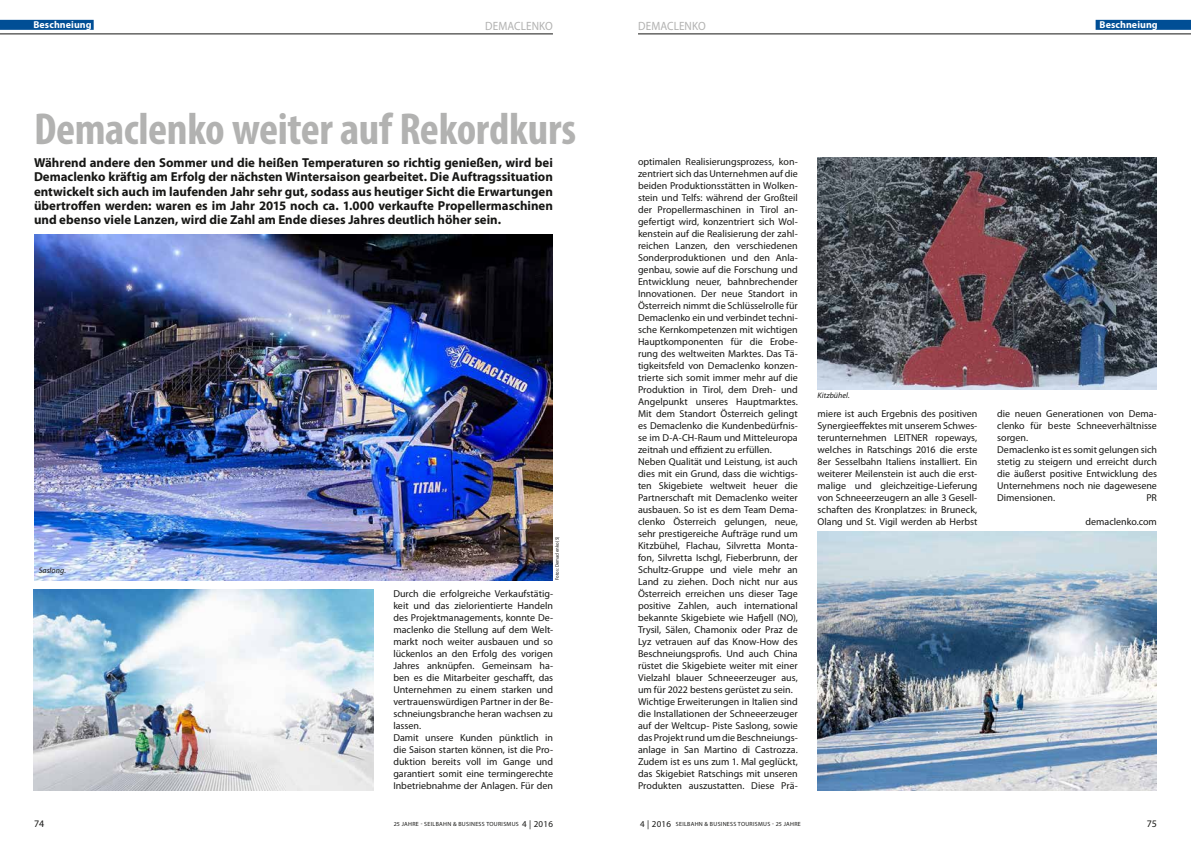
<style>
.page{position:relative;width:1191px;height:842px;background:#fff}
.page>*{position:absolute;margin:0;border:0;box-sizing:border-box;transform-origin:0 0}
.t1{font:700 condensed 45px "Myriad Pro";letter-spacing:-.01em;color:#b2b2b1}
.t2{font:700 13px/14.3px "Myriad Pro";color:#171715;text-align:justify}
.t3{font:12px "Myriad Pro";letter-spacing:.01em;color:#b2b2b1;scale:.93 1}
.t4{font:10px/12px "Myriad Pro";color:#171715}
.t5{font:700 10px "Myriad Pro";letter-spacing:.005em;color:#fff}
.t6{font:italic 8px "Myriad Pro";letter-spacing:.005em;color:#171715}
.t7{font:6px "Myriad Pro";letter-spacing:.05em;color:#171715}
.t8{font:5px "Myriad Pro";letter-spacing:.015em;color:#171715;scale:.92 1}
.s1{font-size:9px}
</style>
<div class="page">
<hr style="left:0;top:34px;width:553px;height:1px;background:#171715">
<hr style="left:638px;top:34px;width:553px;height:1px;background:#171715">
<div style="left:0;top:20px;width:94px;height:10px;background:#004e95"></div>
<div style="left:1095px;top:20px;width:96px;height:10px;background:#004e95"></div>
<img style="left:817px;top:531px;width:340px;height:260px">
<img style="left:817px;top:157px;width:340px;height:232px">
<img style="left:34px;top:234px;width:519px;height:346px">
<img style="left:33px;top:590px;width:340px;height:201px">
<p class="t5" style="left:33px;top:19px;width:60px">Beschneiung</p>
<p class="t3" style="left:485px;top:19px;width:74px">DEMACLENKO</p>
<h1 class="t1" style="left:34px;top:101px;width:543px">Demaclenko weiter auf Rekordkurs</h1>
<p class="t2" style="left:34px;top:156px;width:520px">Während andere den Sommer und die heißen Temperaturen so richtig genießen, wird bei Demaclenko kräftig am Erfolg der nächsten Wintersaison gearbeitet. Die Auftragssituation entwickelt sich auch im laufenden Jahr sehr gut, sodass aus heutiger Sicht die Erwartungen übertroffen werden: waren es im Jahr 2015 noch ca. 1.000 verkaufte Propellermaschinen und ebenso viele Lanzen, wird die Zahl am Ende dieses Jahres deutlich höher sein.</p>
<p class="t6" style="left:39px;top:566px;width:29px">Saslong.</p>
<p class="t8" style="left:554px;top:580px;width:49px;rotate:-90deg">Fotos: Demaclenko (5)</p>
<p class="t4" style="left:393px;top:588px;width:161px">Durch die erfolgreiche Verkaufstätig&shy;keit und das zielorientierte Handeln des Projektmanagements, konnte De&shy;maclenko die Stellung auf dem Welt&shy;markt noch weiter ausbauen und so lückenlos an den Erfolg des vorigen Jahres anknüpfen. Gemeinsam ha&shy;ben es die Mitarbeiter geschafft, das Unternehmen zu einem starken und vertrauenswürdigen Partner in der Be&shy;schneiungsbranche heran wachsen zu lassen.<br>Damit unsere Kunden pünktlich in die Saison starten können, ist die Pro&shy;duktion bereits voll im Gange und garantiert somit eine termingerechte Inbetriebnahme der Anlagen. Für den</p>
<p class="t3" style="left:638px;top:19px;width:74px">DEMACLENKO</p>
<p class="t5" style="left:1099px;top:19px;width:60px">Beschneiung</p>
<p class="t4" style="left:638px;top:156px;width:161px">optimalen Realisierungsprozess, kon&shy;zentriert sich das Unternehmen auf die beiden Produktionsstätten in Wolken&shy;stein und Telfs: während der Großteil der Propellermaschinen in Tirol an&shy;gefertigt wird, konzentriert sich Wol&shy;kenstein auf die Realisierung der zahl&shy;reichen Lanzen, den verschiedenen Sonderproduktionen und den Anla&shy;genbau, sowie auf die Forschung und Entwicklung neuer, bahnbrechender Innovationen. Der neue Standort in Österreich nimmt die Schlüsselrolle für Demaclenko ein und verbindet techni&shy;sche Kernkompetenzen mit wichtigen Hauptkomponenten für die Erobe&shy;rung des weltweiten Marktes. Das Tä&shy;tigkeitsfeld von Demaclenko konzen&shy;trierte sich somit immer mehr auf die Produktion in Tirol, dem Dreh- und Angelpunkt unseres Hauptmarktes.<br>Mit dem Standort Österreich gelingt es Demaclenko die Kundenbedürfnis&shy;se im D-A-CH-Raum und Mitteleuropa zeitnah und effizient zu erfüllen.<br>Neben Qualität und Leistung, ist auch dies mit ein Grund, dass die wichtigs&shy;ten Skigebiete weltweit heuer die Partnerschaft mit Demaclenko weiter ausbauen. So ist es dem Team Dema&shy;clenko Österreich gelungen, neue, sehr prestigereiche Aufträge rund um Kitzbühel, Flachau, Silvretta Monta&shy;fon, Silvretta Ischgl, Fieberbrunn, der Schultz-Gruppe und viele mehr an Land zu ziehen. Doch nicht nur aus Österreich erreichen uns dieser Tage positive Zahlen, auch international bekannte Skigebiete wie Hafjell (NO), Trysil, Sälen, Chamonix oder Praz de Lyz vetrauen auf das Know-How des Beschneiungsprofis. Und auch China rüstet die Skigebiete weiter mit einer Vielzahl blauer Schneeerzeuger aus, um für 2022 bestens gerüstet zu sein.<br>Wichtige Erweiterungen in Italien sind die Installationen der Schneeerzeuger auf der Weltcup- Piste Saslong, sowie das Projekt rund um die Beschneiungs&shy;anlage in San Martino di Castrozza.<br>Zudem ist es uns zum 1. Mal geglückt, das Skigebiet Ratschings mit unseren Produkten auszustatten. Diese Prä-</p>
<p class="t6" style="left:817px;top:391px;width:34px">Kitzbühel.</p>
<p class="t4" style="left:817px;top:408px;width:161px;text-align:justify">miere ist auch Ergebnis des positiven Synergieeffektes mit unserem Schwes&shy;terunternehmen LEITNER ropeways, welches in Ratschings 2016 die erste 8er Sesselbahn Italiens installiert. Ein weiterer Meilenstein ist auch die erst&shy;malige und gleichzeitige-Lieferung von Schneeerzeugern an alle 3 Gesell&shy;schaften des Kronplatzes: in Bruneck, Olang und St. Vigil werden ab Herbst</p>
<p class="t4" style="left:997px;top:408px;width:161px">die neuen Generationen von Dema&shy;clenko für beste Schneeverhältnisse sorgen.<br>Demaclenko ist es somit gelungen sich stetig zu steigern und erreicht durch die äußerst positive Entwicklung des<br>Unternehmens noch nie dagewesene<br>Dimensionen.</p>
<p class="t4" style="left:1146px;top:492px;width:12px">PR</p>
<p class="t4" style="left:1085px;top:516px;width:73px">demaclenko.com</p>
<p class="t4" style="left:34px;top:818px;width:12px">74</p>
<p class="t7" style="left:394px;top:821px;width:161px">25 JAHRE - SEILBAHN &amp; BUSINESS TOURISMUS <span class="s1">4 | 2016</span></p>
<p class="t7" style="left:640px;top:821px;width:162px"><span class="s1">4 | 2016</span> SEILBAHN &amp; BUSINESS TOURISMUS - 25 JAHRE</p>
<p class="t4" style="left:1146px;top:818px;width:12px">75</p>
</div>
